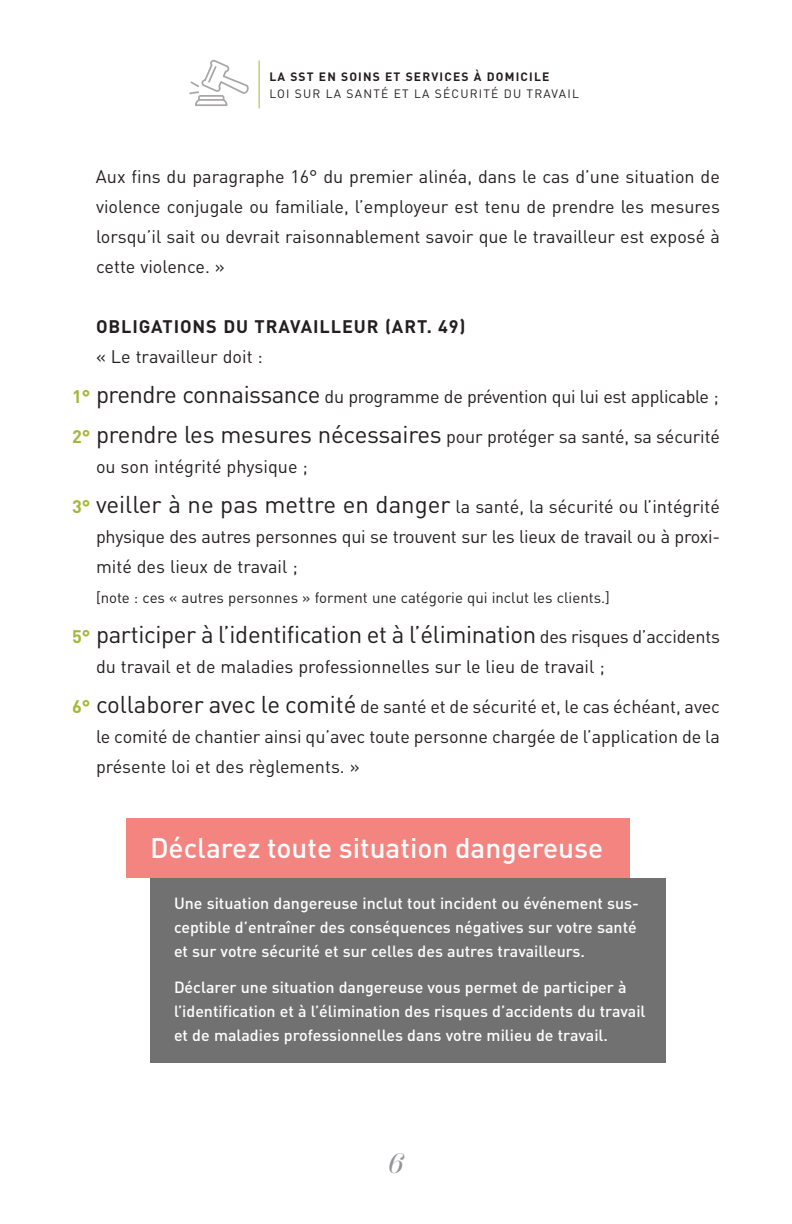
<style>
.page{position:relative;width:792px;height:1224px;background:#fff}
.page>*{position:absolute;margin:0;border:0;box-sizing:border-box;transform-origin:0 0}
.t1{font:500 28px "DIN";color:#fff}
.t2{font:italic 500 28px "Scotch Display";color:#939598}
.EM-texte{font:24px "DIN";letter-spacing:-.015em;color:#231f20}
.EM-texte-2{font:18px/30px "DIN";letter-spacing:-.005em;color:#231f20;text-align:justify}
.Em-titles{font:700 18px "DIN";letter-spacing:.05em;color:#231f20}
.EM-texte-3{font:500 16px/24px "DIN";color:#fff}
.EM-texte-4{font:15px "DIN";color:#231f20}
.t3{font:12px "DIN";letter-spacing:.1em;color:#231f20}
.t4{font:700 12px "DIN";letter-spacing:.1em;color:#231f20}
.s1{font-weight:700;color:#a7b639}
.s2{font-size:24px}
.s3{font-weight:700;font-size:18px;color:#a7b639}
.s4{font-size:18px}
</style>
<div class="page">
<hr style="left:259px;top:60px;width:1px;height:48px;background:#a7b639">
<div style="left:150px;top:878px;width:516px;height:185px;background:#727172"></div>
<div style="left:126px;top:818px;width:504px;height:60px;background:#f38480"></div>
<svg style="left:189px;top:59px;width:60px;height:47px"></svg>
<hr style="left:199px;top:99px;width:25px;height:2px;background:#a8a6a6">
<p class="t4" style="left:269px;top:69px;width:281px">LA SST EN SOINS ET SERVICES À DOMICILE</p>
<p class="t3" style="left:269px;top:86px;width:311px">LOI SUR LA SANTÉ ET LA SÉCURITÉ DU TRAVAIL</p>
<p class="EM-texte-2" style="left:96px;top:161px;width:625px">Aux fins du paragraphe 16° du premier alinéa, dans le cas d’une situation de violence conjugale ou familiale, l’employeur est tenu de prendre les mesures lorsqu’il sait ou devrait raisonnablement savoir que le travailleur est exposé à cette violence. »</p>
<p class="Em-titles" style="left:96px;top:314px;width:371px">OBLIGATIONS DU TRAVAILLEUR (ART. 49)</p>
<p class="EM-texte-2" style="left:96px;top:341px;width:168px">« Le travailleur doit :</p>
<p class="EM-texte-2" style="left:72px;top:381px;width:648px"><span class="s1">1°</span> <span class="s2">prendre connaissance</span> du programme de prévention qui lui est applicable ;</p>
<p class="EM-texte-2" style="left:96px;top:421px;width:626px;text-indent:-24px"><span class="s1">2°</span> <span class="s2">prendre les mesures nécessaires</span> pour protéger sa santé, sa sécurité ou son intégrité physique ;</p>
<p class="EM-texte-2" style="left:96px;top:491px;width:625px;text-align:left;text-indent:-24px"><span class="s1">3°</span> <span class="s2">veiller à ne pas mettre en danger</span> la santé, la sécurité ou l’intégrité physique des autres personnes qui se trouvent sur les lieux de travail ou à proxi&shy;mité des lieux de travail ;</p>
<p class="EM-texte-4" style="left:96px;top:588px;width:515px">[note : ces « autres personnes » forment une catégorie qui inclut les clients.]</p>
<p class="EM-texte" style="left:72px;top:619px;width:650px"><span class="s3">5°</span> participer à l’identification et à l’élimination <span class="s4">des risques d’accidents</span></p>
<p class="EM-texte-2" style="left:96px;top:651px;width:510px">du travail et de maladies professionnelles sur le lieu de travail ;</p>
<p class="EM-texte-2" style="left:96px;top:691px;width:626px;text-indent:-24px"><span class="s1">6°</span> <span class="s2">collaborer avec le comité</span> de santé et de sécurité et, le cas échéant, avec le comité de chantier ainsi qu’avec toute personne chargée de l’application de la présente loi et des règlements. »</p>
<p class="t1" style="left:150px;top:830px;width:455px">Déclarez toute situation dangereuse</p>
<p class="EM-texte-3" style="left:174px;top:891px;width:466px">Une situation dangereuse inclut tout incident ou événement sus&shy;ceptible d’entraîner des conséquences négatives sur votre santé et sur votre sécurité et sur celles des autres travailleurs.</p>
<p class="EM-texte-3" style="left:174px;top:975px;width:473px">Déclarer une situation dangereuse vous permet de participer à l’identification et à l’élimination des risques d’accidents du travail et de maladies professionnelles dans votre milieu de travail.</p>
<p class="t2" style="left:388px;top:1147px;width:17px">6</p>
</div>
